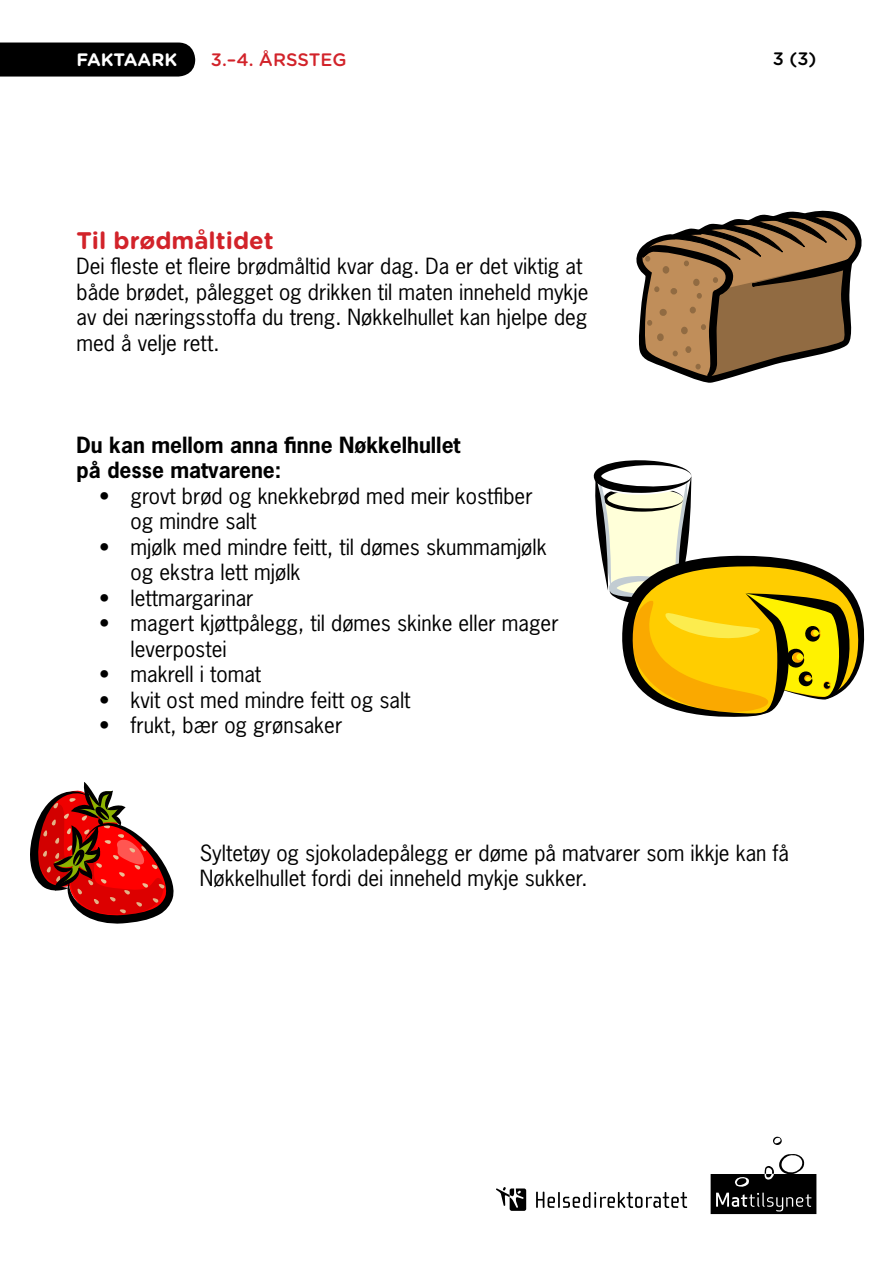
<style>
.page{position:relative;width:893px;height:1263px;background:#fff}
.page>*{position:absolute;margin:0;border:0;box-sizing:border-box;transform-origin:0 0}
.t1{font:700 24px "Gotham Rounded";color:#d2232a}
.t2{font:21px/25.5px "News Gothic";color:#000}
.t3{font:700 21px/25.5px "News Gothic";color:#000}
.t4{font:500 18px "Gotham Rounded";color:#d2232a}
.t5{font:700 18px "Gotham Rounded";letter-spacing:-.005em;color:#fff}
.t6{font:500 18px "Gotham Rounded";color:#000}
</style>
<div class="page">
<svg style="left:773px;top:1137px;width:9px;height:8px"></svg>
<svg style="left:711px;top:1154px;width:105px;height:60px"></svg>
<div style="left:0;top:43px;width:195px;height:34px;background:#000"></div>
<svg style="left:496px;top:1187px;width:30px;height:24px"></svg>
<svg style="left:536px;top:1191px;width:151px;height:17px"></svg>
<svg style="left:30px;top:782px;width:144px;height:142px"></svg>
<svg style="left:593px;top:460px;width:272px;height:257px"></svg>
<svg style="left:636px;top:210px;width:226px;height:173px"></svg>
<p class="t5" style="left:77px;top:46px;width:102px">FAKTAARK</p>
<p class="t4" style="left:211px;top:46px;width:137px">3.–4. ÅRSSTEG</p>
<p class="t6" style="left:773px;top:46px;width:45px">3 (3)</p>
<p class="t1" style="left:77px;top:223px;width:199px">Til brødmåltidet</p>
<p class="t2" style="left:77px;top:253px;width:513px">Dei fleste et fleire brødmåltid kvar dag. Da er det viktig at både brødet, pålegget og drikken til maten inneheld mykje av dei næringsstoffa du treng. Nøkkelhullet kan hjelpe deg med å velje rett.</p>
<p class="t3" style="left:77px;top:432px;width:386px">Du kan mellom anna finne Nøkkelhullet på desse matvarene:</p>
<p class="t2" style="left:131px;top:482px;width:404px;text-indent:-32px">• grovt brød og knekkebrød med meir kostfiber og mindre salt</p>
<p class="t2" style="left:131px;top:533px;width:418px;text-indent:-32px">• mjølk med mindre feitt, til dømes skummamjølk og ekstra lett mjølk</p>
<p class="t2" style="left:99px;top:584px;width:156px">• lettmargarinar</p>
<p class="t2" style="left:131px;top:610px;width:430px;text-indent:-32px">• magert kjøttpålegg, til dømes skinke eller mager leverpostei</p>
<p class="t2" style="left:99px;top:661px;width:164px">• makrell i tomat</p>
<p class="t2" style="left:99px;top:686px;width:313px">• kvit ost med mindre feitt og salt</p>
<p class="t2" style="left:99px;top:712px;width:245px">• frukt, bær og grønsaker</p>
<p class="t2" style="left:200px;top:839px;width:591px">Syltetøy og sjokoladepålegg er døme på matvarer som ikkje kan få<br>Nøkkelhullet fordi dei inneheld mykje sukker.</p>
</div>
